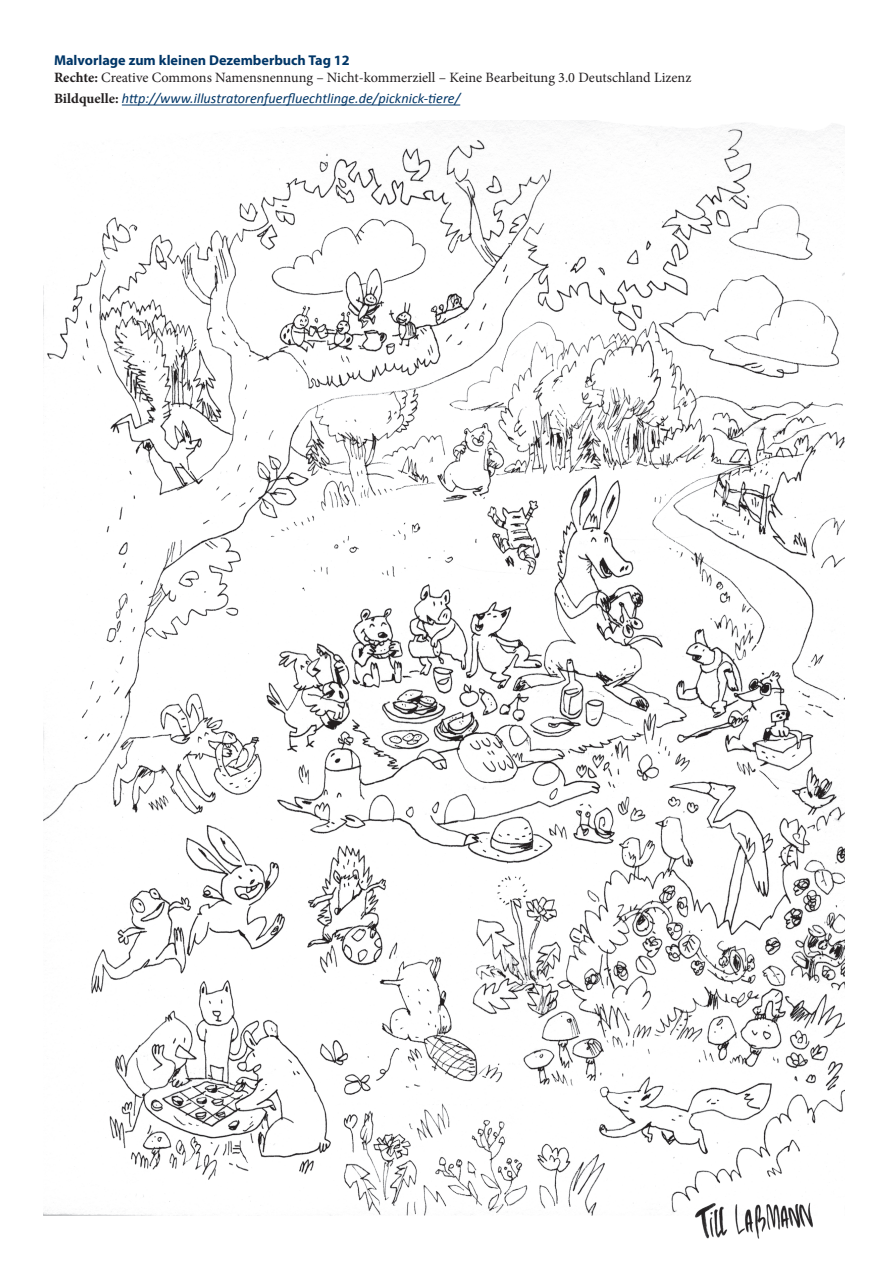
<style>
.page{position:relative;width:893px;height:1263px;background:#fff}
.page>*{position:absolute;margin:0;border:0;box-sizing:border-box;transform-origin:0 0}
.t1{font:14.25px "Minion Pro";color:#231f20}
.t2{font:italic 14.25px "Calibri";color:#003667}
.t3{font:700 14.25px "Myriad Pro";color:#003667}
.s1{font-weight:700}
.s2{font-family:"Minion Pro";font-weight:700;font-style:normal;color:#231f20}
</style>
<div class="page">
<hr style="left:122px;top:105px;width:338px;height:1px;background:#003667">
<img style="left:43px;top:121px;width:801px;height:1118px">
<div style="left:818px;top:1198px;width:26px;height:28px;background:#fff"></div>
<p class="t3" style="left:54px;top:51px;width:297px">Malvorlage zum kleinen Dezemberbuch Tag 12</p>
<p class="t1" style="left:54px;top:68px;width:639px"><span class="s1">Rechte:</span> Creative Commons Namensnennung – Nicht-kommerziell – Keine Bearbeitung 3.0 Deutschland Lizenz</p>
<p class="t2" style="left:54px;top:89px;width:408px"><span class="s2">Bildquelle:</span> http://www.illustratorenfuerfluechtlinge.de/picknick-tiere/</p>
</div>
